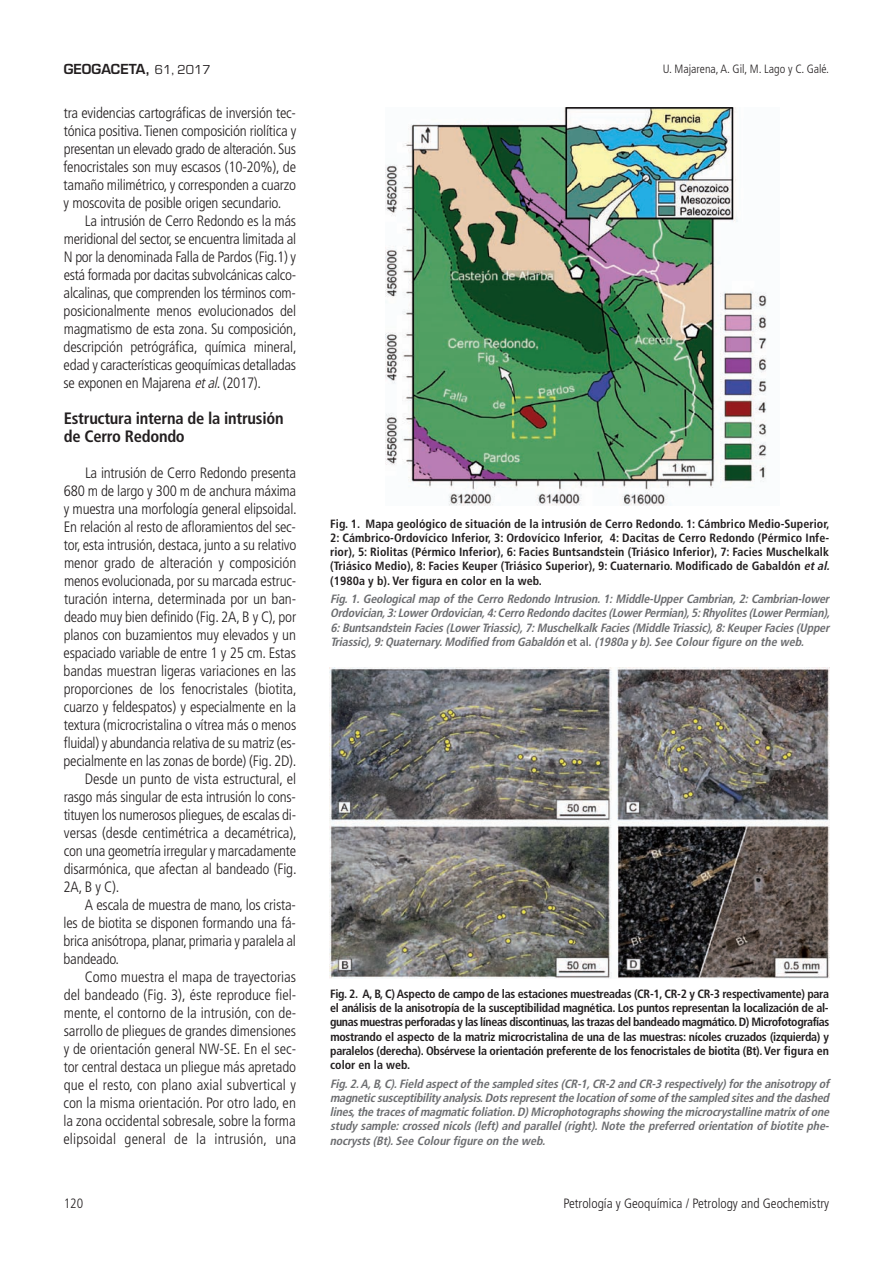
<style>
.page{position:relative;width:893px;height:1263px;background:#fff}
.page>*{position:absolute;margin:0;border:0;box-sizing:border-box;transform-origin:0 0}
.t1{font:700 condensed 16.5px/18px "Frutiger";letter-spacing:-.015em;color:#231f20}
.t2{font:300 condensed 15px "Frutiger LT Std";letter-spacing:-.015em;color:#231f20}
.t3{font:300 condensed 15px "Frutiger LT Std";letter-spacing:.005em;color:#231f20}
.t4{font:300 condensed 15px "Frutiger LT Std";letter-spacing:.01em;color:#231f20}
.t5{font:300 condensed 13.5px "Frutiger LT Std";color:#231f20}
.t6{font:600 13.5px "Eurostile";color:#231f20}
.t7{font:700 condensed 12px/14.2px "Frutiger";letter-spacing:.005em;color:#231f20}
.t8{font:italic 700 condensed 12px/14.2px "Frutiger";letter-spacing:-.015em;color:#6c6d70;text-align:justify}
.t9{font:300 condensed 12px "Frutiger LT Std";color:#231f20}
.s1{font-weight:400}
.s2{font-style:italic}
.s3{font-style:normal}
</style>
<div class="page">
<img style="left:386px;top:108px;width:381px;height:398px">
<img style="left:329px;top:667px;width:500px;height:311px">
<p class="t6" style="left:64px;top:64px;width:148px">GEOGACETA, <span class="s1">61, 2017</span></p>
<p class="t9" style="left:663px;top:64px;width:168px">U. Majarena, A. Gil, M. Lago y C. Galé.</p>
<p class="t2" style="left:64px;top:106px;width:234px">tra evidencias cartográficas de inversión tec-</p>
<p class="t2" style="left:64px;top:124px;width:234px">tónica positiva. Tienen composición riolítica y</p>
<p class="t2" style="left:64px;top:142px;width:234px">presentan un elevado grado de alteración. Sus</p>
<p class="t2" style="left:64px;top:160px;width:234px">fenocristales son muy escasos (10-20%), de</p>
<p class="t2" style="left:64px;top:178px;width:234px">tamaño milimétrico, y corresponden a cuarzo</p>
<p class="t2" style="left:64px;top:196px;width:219px">y moscovita de posible origen secundario.</p>
<p class="t2" style="left:85px;top:214px;width:213px">La intrusión de Cerro Redondo es la más</p>
<p class="t2" style="left:64px;top:232px;width:234px">meridional del sector, se encuentra limitada al</p>
<p class="t2" style="left:64px;top:250px;width:234px">N por la denominada Falla de Pardos (Fig.1) y</p>
<p class="t2" style="left:64px;top:268px;width:234px">está formada por dacitas subvolcánicas calco-</p>
<p class="t2" style="left:64px;top:286px;width:234px">alcalinas, que comprenden los términos com-</p>
<p class="t2" style="left:64px;top:304px;width:234px">posicionalmente menos evolucionados del</p>
<p class="t2" style="left:64px;top:322px;width:234px">magmatismo de esta zona. Su composición,</p>
<p class="t2" style="left:64px;top:340px;width:235px">descripción petrógráfica, química mineral,</p>
<p class="t2" style="left:64px;top:358px;width:234px">edad y características geoquímicas detalladas</p>
<p class="t2" style="left:64px;top:376px;width:199px">se exponen en Majarena <span class="s2">etal</span>. (2017).</p>
<p class="t1" style="left:64px;top:410px;width:221px">Estructura interna de la intrusión de Cerro Redondo</p>
<p class="t2" style="left:85px;top:466px;width:213px">La intrusión de Cerro Redondo presenta</p>
<p class="t2" style="left:64px;top:484px;width:234px">680 m de largo y 300 m de anchura máxima</p>
<p class="t2" style="left:64px;top:502px;width:234px">y muestra una morfología general elipsoidal.</p>
<p class="t2" style="left:64px;top:520px;width:234px">En relación al resto de afloramientos del sec-</p>
<p class="t2" style="left:64px;top:538px;width:234px">tor, esta intrusión, destaca, junto a su relativo</p>
<p class="t2" style="left:64px;top:556px;width:234px">menor grado de alteración y composición</p>
<p class="t2" style="left:64px;top:574px;width:234px">menos evolucionada, por su marcada estruc-</p>
<p class="t2" style="left:64px;top:592px;width:234px">turación interna, determinada por un ban-</p>
<p class="t2" style="left:64px;top:610px;width:234px">deado muy bien definido (Fig. 2A, B y C), por</p>
<p class="t2" style="left:64px;top:628px;width:234px">planos con buzamientos muy elevados y un</p>
<p class="t2" style="left:64px;top:646px;width:234px">espaciado variable de entre 1 y 25 cm. Estas</p>
<p class="t2" style="left:63px;top:664px;width:234px">bandas muestran ligeras variaciones en las</p>
<p class="t2" style="left:64px;top:682px;width:235px">proporciones de los fenocristales (biotita,</p>
<p class="t2" style="left:64px;top:700px;width:234px">cuarzo y feldespatos) y especialmente en la</p>
<p class="t2" style="left:64px;top:718px;width:234px">textura (microcristalina o vítrea más o menos</p>
<p class="t2" style="left:64px;top:736px;width:233px">fluidal) y abundancia relativa de su matriz (es-</p>
<p class="t2" style="left:64px;top:754px;width:234px">pecialmente en las zonas de borde) (Fig. 2D).</p>
<p class="t2" style="left:85px;top:772px;width:213px">Desde un punto de vista estructural, el</p>
<p class="t2" style="left:64px;top:790px;width:234px">rasgo más singular de esta intrusión lo cons-</p>
<p class="t2" style="left:64px;top:808px;width:234px">tituyen los numerosos pliegues, de escalas di-</p>
<p class="t2" style="left:64px;top:826px;width:234px">versas (desde centimétrica a decamétrica),</p>
<p class="t2" style="left:64px;top:844px;width:234px">con una geometría irregular y marcadamente</p>
<p class="t2" style="left:64px;top:862px;width:234px">disarmónica, que afectan al bandeado (Fig.</p>
<p class="t2" style="left:64px;top:880px;width:57px">2A, B y C).</p>
<p class="t2" style="left:85px;top:898px;width:212px">A escala de muestra de mano, los crista-</p>
<p class="t2" style="left:64px;top:916px;width:234px">les de biotita se disponen formando una fá-</p>
<p class="t2" style="left:64px;top:934px;width:234px">brica anisótropa, planar, primaria y paralela al</p>
<p class="t2" style="left:64px;top:952px;width:57px">bandeado.</p>
<p class="t2" style="left:85px;top:970px;width:213px">Como muestra el mapa de trayectorias</p>
<p class="t2" style="left:64px;top:988px;width:234px">del bandeado (Fig. 3), éste reproduce fiel-</p>
<p class="t2" style="left:64px;top:1006px;width:234px">mente, el contorno de la intrusión, con de-</p>
<p class="t2" style="left:64px;top:1024px;width:234px">sarrollo de pliegues de grandes dimensiones</p>
<p class="t2" style="left:64px;top:1042px;width:234px">y de orientación general NW-SE. En el sec-</p>
<p class="t2" style="left:64px;top:1060px;width:234px">tor central destaca un pliegue más apretado</p>
<p class="t3" style="left:64px;top:1078px;width:234px">que el resto, con plano axial subvertical y</p>
<p class="t2" style="left:63px;top:1096px;width:234px">con la misma orientación. Por otro lado, en</p>
<p class="t2" style="left:64px;top:1114px;width:234px">la zona occidental sobresale, sobre la forma</p>
<p class="t4" style="left:63px;top:1132px;width:234px">elipsoidal general de la intrusión, una</p>
<p class="t7" style="left:330px;top:517px;width:503px">Fig. 1. Mapa geológico de situación de la intrusión de Cerro Redondo. 1: Cámbrico Medio-Superior, 2: Cámbrico-Ordovícico Inferior, 3: Ordovícico Inferior, 4: Dacitas de Cerro Redondo (Pérmico Infe&shy;rior), 5: Riolitas (Pérmico Inferior), 6: Facies Buntsandstein (Triásico Inferior), 7: Facies Muschelkalk (Triásico Medio), 8: Facies Keuper (Triásico Superior), 9: Cuaternario. Modificado de Gabaldón <span class="s2">etal. </span>(1980a y b). Ver figura en color en la web.</p>
<p class="t8" style="left:330px;top:593px;width:503px">Fig.1.Geological map of the Cerro Redondo Intrusion.1:Middle-Upper Cambrian,2:Cambrian-lower Ordovician,3:LowerOrdovician,4:Cerro Redondo dacites(LowerPermian),5:Rhyolites(LowerPermian), 6:Buntsandstein Facies(LowerTriassic),7:Muschelkalk Facies(Middle Triassic),8:KeuperFacies(Upper Triassic),9:Quaternary.Modified from Gabaldón <span class="s3">e t a l .</span> (1980a y b).See Colourfigure on the web.</p>
<p class="t7" style="left:330px;top:987px;width:501px;text-align:justify">Fig. 2. A, B, C) Aspecto de campo de las estaciones muestreadas (CR-1, CR-2 y CR-3 respectivamente) para el análisis de la anisotropía de la susceptibilidad magnética. Los puntos representan la localización de al&shy;gunas muestras perforadas y las líneas discontinuas, las trazas del bandeado magmático. D) Microfotografías mostrando el aspecto de la matriz microcristalina de una de las muestras: nícoles cruzados (izquierda) y paralelos (derecha). Obsérvese la orientación preferente de los fenocristales de biotita (Bt). Ver figura en color en la web.</p>
<p class="t8" style="left:330px;top:1077px;width:503px;text-align:left">Fig.2.A,B,C).Field aspectof the sampled sites(CR-1,CR-2 and CR-3 respectively)forthe anisotropy of magneticsusceptibility analysis.Dotsrepresentthe location of some of the sampled sitesand the dashed lines,the tracesof magmaticfoliation.D)Microphotographsshowing the microcrystalline matrix of one study sample:crossed nicols (left) and parallel (right).Note the preferred orientation of biotite phe&shy;nocrysts(Bt).See Colourfigure on the web.</p>
<p class="t5" style="left:64px;top:1198px;width:21px">120</p>
<p class="t5" style="left:563px;top:1198px;width:267px">Petrología y Geoquímica / Petrology and Geochemistry</p>
</div>
